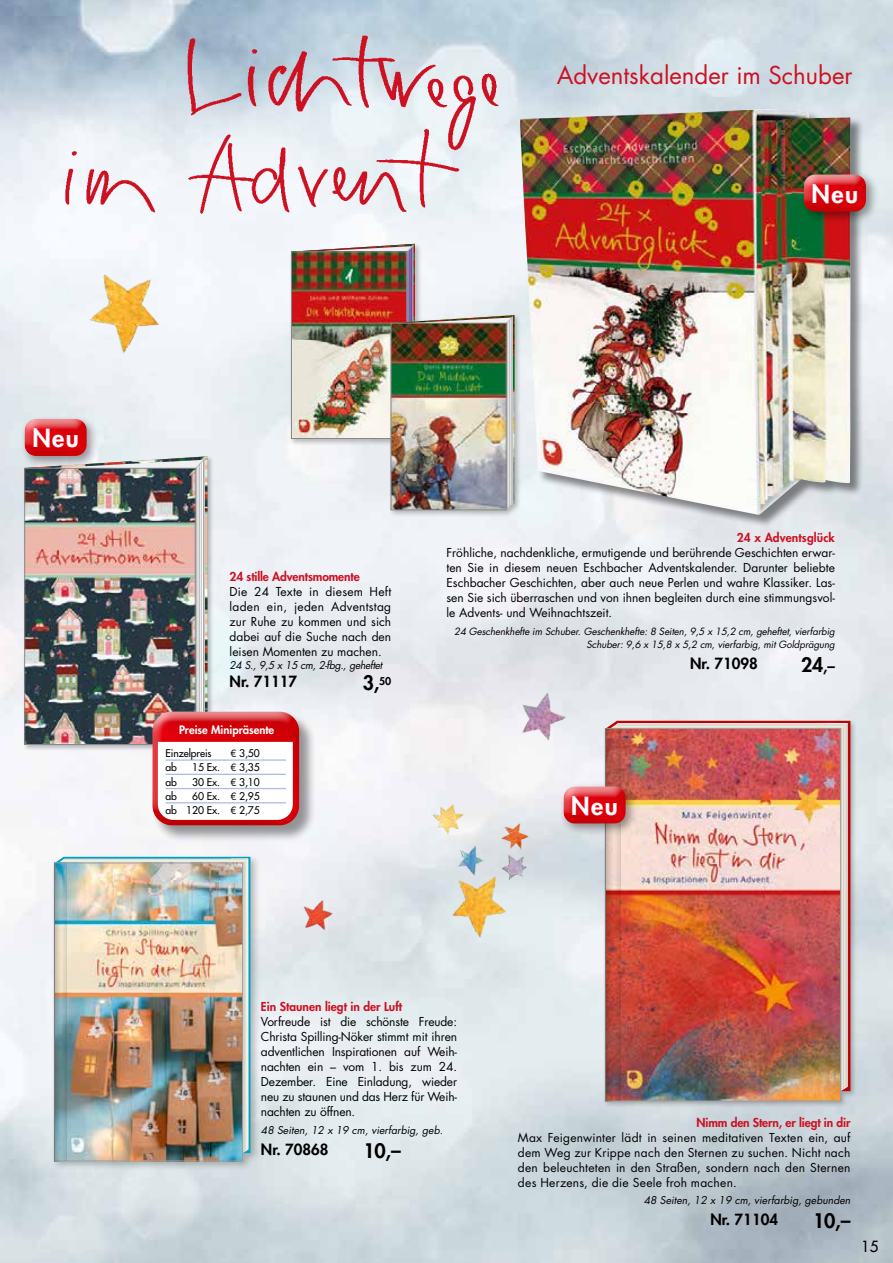
<style>
.page{position:relative;width:893px;height:1263px;background:#fff}
.page>*{position:absolute;margin:0;border:0;box-sizing:border-box;transform-origin:0 0}
.t1{font:800 24.3px "Futura Std";letter-spacing:.06em;color:#fff}
.t2{font:24px "Futura Std";color:#c12}
.t3{font:800 19.5px "Futura Std";color:#000}
.t4{font:800 15px "Futura Std";color:#000}
.t5{font:500 15px "Futura Std";color:#000}
.t6{font:12px/15px "Futura Std";color:#000;text-align:justify}
.t7{font:800 12px "Futura Std";letter-spacing:-.01em;color:#c12}
.t8{font:800 12px "Futura Std";letter-spacing:.01em;color:#c12}
.t9{font:800 11.25px "Futura Std";color:#fff}
.t10{font:italic 10.5px "Futura Std";color:#000}
.t11{font:italic 10.5px "Futura Std";letter-spacing:-.03em;color:#000}
.t12{font:500 10.35px/14.2px "Futura Std";letter-spacing:-.01em;color:#000;text-align:right}
.t13{font:italic 9.75px/13.5px "Futura Std";letter-spacing:-.01em;color:#000;text-align:right}
.s1{font-size:15px}
.s2{font-weight:400;font-size:9.75px}
</style>
<div class="page">
<div style="left:20px;top:415px;width:80px;height:54px;background:#dee8ea"></div>
<div style="left:22px;top:421px;width:65px;height:36px;background:#c12;opacity:.3"></div>
<img style="left:174px;top:21px;width:221px;height:102px">
<img style="left:371px;top:50px;width:130px;height:105px">
<img style="left:49px;top:123px;width:412px;height:102px">
<div style="left:520px;top:109px;width:344px;height:418px;background:#000;opacity:.45"></div>
<img style="left:520px;top:109px;width:331px;height:406px">
<div style="left:389px;top:313px;width:133px;height:204px;background:#000;opacity:.25"></div>
<div style="left:800px;top:170px;width:79px;height:54px;background:#000;opacity:.4"></div>
<div style="left:801px;top:172px;width:65px;height:32px;background:#fff;opacity:.75"></div>
<div style="left:801px;top:176px;width:65px;height:37px;background:#c12;opacity:.3"></div>
<div style="left:152px;top:712px;width:164px;height:130px;background:#000;opacity:.4"></div>
<div style="left:150px;top:716px;width:150px;height:109px;background:#c12;opacity:.3"></div>
<img style="left:26px;top:244px;width:488px;height:576px">
<hr style="left:166px;top:759px;width:120px;height:2px;background:#aabee0">
<hr style="left:166px;top:774px;width:120px;height:1px;background:#aabee0">
<hr style="left:166px;top:788px;width:120px;height:1px;background:#aabee0">
<hr style="left:166px;top:802px;width:120px;height:1px;background:#aabee0">
<div style="left:51px;top:853px;width:210px;height:318px;background:#000;opacity:.25"></div>
<svg style="left:57px;top:858px;width:191px;height:302px;background:#d1dad4"></svg>
<img style="left:57px;top:859px;width:191px;height:15px">
<img style="left:67px;top:865px;width:174px;height:294px">
<div style="left:54px;top:863px;width:189px;height:298px;border:1px solid #9d9e9e"></div>
<svg style="left:63px;top:863px;width:4px;height:298px"></svg>
<svg style="left:54px;top:863px;width:2px;height:298px"></svg>
<svg style="left:56px;top:863px;width:7px;height:298px;background:#8fabac"></svg>
<div style="left:603px;top:718px;width:255px;height:390px;background:#000;opacity:.25"></div>
<svg style="left:841px;top:723px;width:7px;height:377px;background:#dad5cc"></svg>
<img style="left:608px;top:723px;width:239px;height:19px">
<img style="left:621px;top:730px;width:218px;height:369px">
<svg style="left:612px;top:728px;width:9px;height:373px;background:#b85d53"></svg>
<svg style="left:605px;top:729px;width:3px;height:372px"></svg>
<svg style="left:608px;top:729px;width:8px;height:372px;background:#ba5e53"></svg>
<div style="left:559px;top:782px;width:80px;height:54px;background:#000;opacity:.4"></div>
<div style="left:561px;top:784px;width:65px;height:32px;background:#fff;opacity:.75"></div>
<div style="left:561px;top:788px;width:65px;height:37px;background:#c12;opacity:.3"></div>
<img style="left:502px;top:853px;width:27px;height:28px">
<img style="left:432px;top:803px;width:33px;height:34px">
<img style="left:520px;top:692px;width:48px;height:49px">
<img style="left:457px;top:846px;width:28px;height:26px">
<img style="left:302px;top:899px;width:32px;height:33px">
<img style="left:449px;top:872px;width:60px;height:67px">
<img style="left:502px;top:822px;width:28px;height:27px">
<img style="left:87px;top:270px;width:76px;height:85px">
<h2 class="t2" style="left:557px;top:59px;width:297px">Adventskalender im Schuber</h2>
<h1 class="t1" style="left:812px;top:179px;width:48px">Neu</h1>
<h1 class="t1" style="left:32px;top:423px;width:48px">Neu</h1>
<p class="t7" style="left:230px;top:569px;width:132px">24 stille Adventsmomente</p>
<p class="t6" style="left:230px;top:584px;width:163px">Die 24 Texte in diesem Heft laden ein, jeden Adventstag zur Ruhe zu kommen und sich dabei auf die Suche nach den leisen Momenten zu machen.</p>
<p class="t11" style="left:230px;top:659px;width:154px">24 S., 9,5 x 15 cm, 2-fbg., geheftet</p>
<p class="t4" style="left:230px;top:672px;width:69px">Nr. 71117</p>
<h3 class="t3" style="left:363px;top:671px;width:30px">3,<sup>50</sup></h3>
<p class="t8" style="left:737px;top:530px;width:100px">24 x Adventsglück</p>
<p class="t6" style="left:446px;top:545px;width:390px">Fröhliche, nachdenkliche, ermutigende und berührende Geschichten erwar&shy;ten Sie in diesem neuen Eschbacher Adventskalender. Darunter beliebte Eschbacher Geschichten, aber auch neue Perlen und wahre Klassiker. Las&shy;sen Sie sich überraschen und von ihnen begleiten durch eine stimmungsvol&shy;le Advents- und Weihnachtszeit.</p>
<p class="t13" style="left:454px;top:625px;width:382px">24 Geschenkhefte im Schuber. Geschenkhefte: 8 Seiten, 9,5 x 15,2 cm, geheftet, vierfarbig<br>Schuber: 9,6 x 15,8 x 5,2 cm, vierfarbig, mit Goldprägung</p>
<p class="t4" style="left:690px;top:654px;width:69px">Nr. 71098</p>
<h3 class="t3" style="left:801px;top:653px;width:35px">24<span class="s1">,–</span></h3>
<p class="t9" style="left:179px;top:723px;width:97px">Preise Minipräsente</p>
<p class="t12" style="left:166px;top:746px;width:47px">Einzelpreis</p>
<p class="t12" style="left:230px;top:746px;width:31px"><span class="s2">€</span> 3,50</p>
<p class="t12" style="left:166px;top:760px;width:13px">ab</p>
<p class="t12" style="left:192px;top:760px;width:69px">15 Ex. <span class="s2">€</span> 3,35</p>
<p class="t12" style="left:166px;top:775px;width:13px">ab</p>
<p class="t12" style="left:192px;top:775px;width:69px">30 Ex. <span class="s2">€</span> 3,10</p>
<p class="t12" style="left:166px;top:789px;width:13px">ab</p>
<p class="t12" style="left:166px;top:789px;width:96px">60 Ex. <span class="s2">€</span> 2,95<br>ab 120 Ex. <span class="s2">€</span> 2,75</p>
<h1 class="t1" style="left:571px;top:791px;width:48px">Neu</h1>
<p class="t7" style="left:261px;top:999px;width:143px">Ein Staunen liegt in der Luft</p>
<p class="t6" style="left:261px;top:1014px;width:198px">Vorfreude ist die schönste Freude:<br>Christa Spilling-Nöker stimmt mit ihren adventlichen Inspirationen auf Weih&shy;nachten ein – vom 1. bis zum 24.<br>Dezember. Eine Einladung, wieder neu zu staunen und das Herz für Weih&shy;nachten zu öffnen.</p>
<p class="t10" style="left:261px;top:1123px;width:183px">48 Seiten, 12 x 19 cm, vierfarbig, geb.</p>
<p class="t4" style="left:261px;top:1140px;width:69px">Nr. 70868</p>
<h3 class="t3" style="left:363px;top:1138px;width:39px">10,–</h3>
<p class="t7" style="left:696px;top:1114px;width:156px">Nimm den Stern, er liegt in dir</p>
<p class="t6" style="left:518px;top:1130px;width:334px">Max Feigenwinter lädt in seinen meditativen Texten ein, auf dem Weg zur Krippe nach den Sternen zu suchen. Nicht nach den beleuchteten in den Straßen, sondern nach den Sternen des Herzens, die die Seele froh machen.</p>
<p class="t10" style="left:644px;top:1194px;width:208px">48 Seiten, 12 x 19 cm, vierfarbig, gebunden</p>
<p class="t4" style="left:711px;top:1210px;width:69px">Nr. 71104</p>
<h3 class="t3" style="left:813px;top:1209px;width:39px">10,–</h3>
<p class="t5" style="left:861px;top:1237px;width:19px">15</p>
</div>
